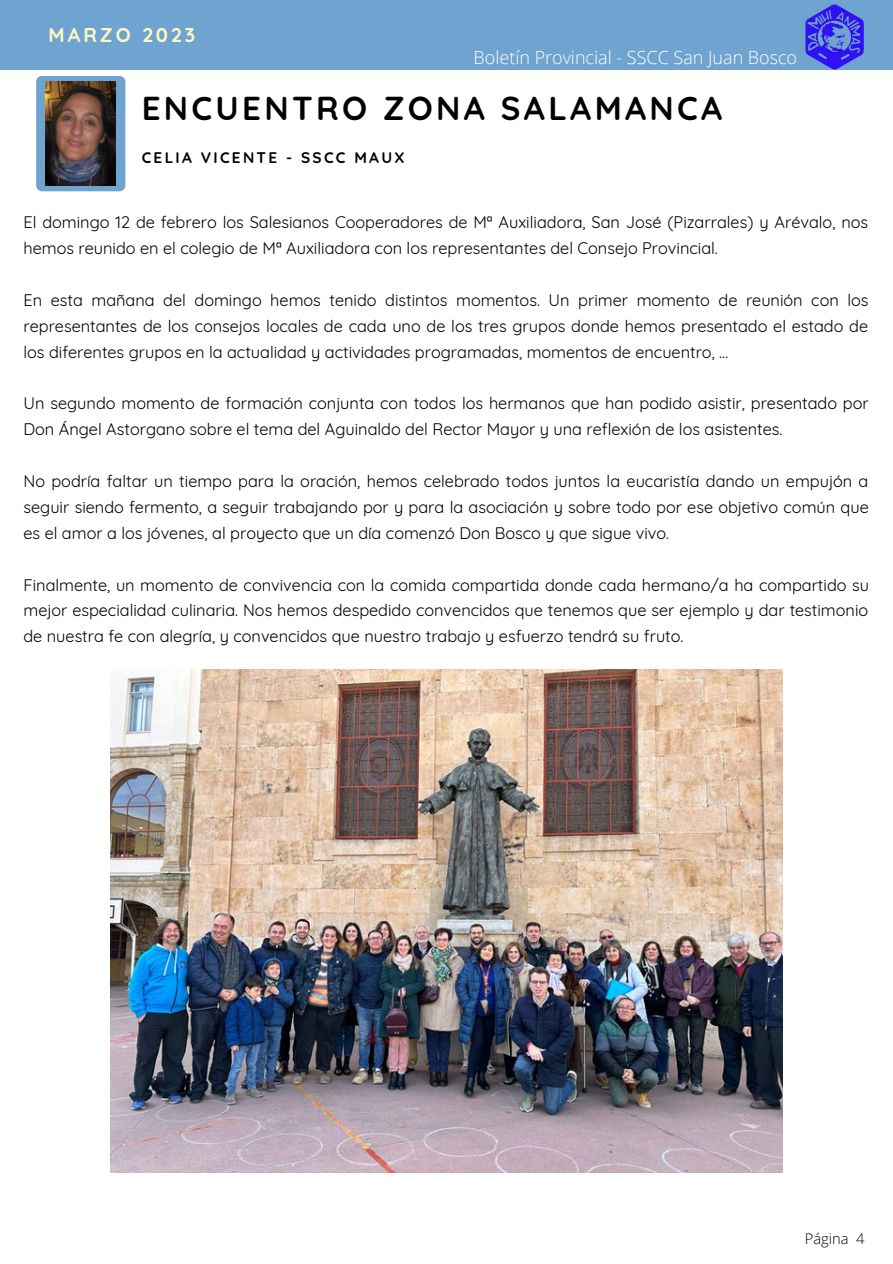
<style>
.page{position:relative;width:893px;height:1264px;background:#fff}
.page>*{position:absolute;margin:0;border:0;box-sizing:border-box;transform-origin:0 0}
.t1{font:700 33px "Quicksand";letter-spacing:.1em;color:#000}
.t2{font:700 19.8px "Quicksand";letter-spacing:.15em;color:#fff8c2}
.t3{font:300 18px "Open Sans";color:#fff}
.t4{font:16.35px/25.8px "Quicksand";color:#000;text-align:justify}
.t5{font:700 15.3px "Quicksand";letter-spacing:.15em;color:#000}
.t6{font:300 14.7px "Open Sans";color:#000}
</style>
<div class="page">
<div style="left:0;top:1px;width:892px;height:69px;background:#70a4d0"></div>
<img style="left:805px;top:5px;width:59px;height:65px">
<div style="left:36px;top:76px;width:89px;height:115px;background:#70a4d0;border-radius:6px"></div>
<img style="left:111px;top:670px;width:671px;height:502px">
<img style="left:46px;top:82px;width:69px;height:103px">
<p class="t2" style="left:49px;top:22px;width:148px">MARZO 2023</p>
<p class="t3" style="left:473px;top:45px;width:325px">Boletín Provincial - SSCC San Juan Bosco</p>
<h1 class="t1" style="left:142px;top:87px;width:582px">ENCUENTRO ZONA SALAMANCA</h1>
<p class="t5" style="left:142px;top:148px;width:264px">CELIA VICENTE - SSCC MAUX</p>
<p class="t4" style="left:23px;top:209px;width:846px">El domingo 12 de febrero los Salesianos Cooperadores de Mª Auxiliadora, San José (Pizarrales) y Arévalo, nos hemos reunido en el colegio de Mª Auxiliadora con los representantes del Consejo Provincial.</p>
<p class="t4" style="left:23px;top:287px;width:846px">En esta mañana del domingo hemos tenido distintos momentos. Un primer momento de reunión con los representantes de los consejos locales de cada uno de los tres grupos donde hemos presentado el estado de los diferentes grupos en la actualidad y actividades programadas, momentos de encuentro, …</p>
<p class="t4" style="left:23px;top:390px;width:846px">Un segundo momento de formación conjunta con todos los hermanos que han podido asistir, presentado por<br>Don Ángel Astorgano sobre el tema del Aguinaldo del Rector Mayor y una reflexión de los asistentes.</p>
<p class="t4" style="left:23px;top:468px;width:846px">No podría faltar un tiempo para la oración, hemos celebrado todos juntos la eucaristía dando un empujón a seguir siendo fermento, a seguir trabajando por y para la asociación y sobre todo por ese objetivo común que es el amor a los jóvenes, al proyecto que un día comenzó Don Bosco y que sigue vivo.</p>
<p class="t4" style="left:23px;top:571px;width:847px">Finalmente, un momento de convivencia con la comida compartida donde cada hermano/a ha compartido su mejor especialidad culinaria. Nos hemos despedido convencidos que tenemos que ser ejemplo y dar testimonio de nuestra fe con alegría, y convencidos que nuestro trabajo y esfuerzo tendrá su fruto.</p>
<p class="t6" style="left:804px;top:1227px;width:61px">Página 4</p>
</div>
